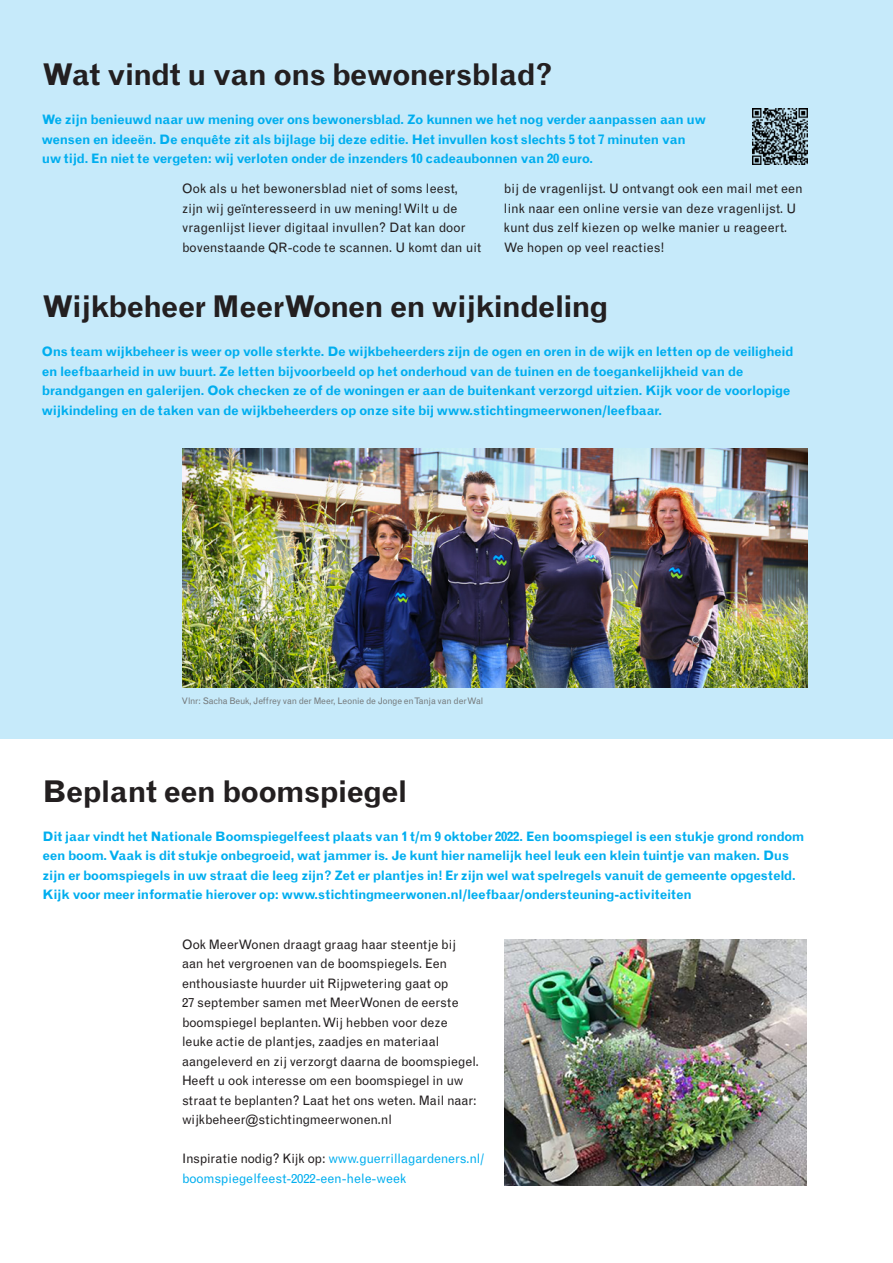
<style>
.page{position:relative;width:893px;height:1263px;background:#fff}
.page>*{position:absolute;margin:0;border:0;box-sizing:border-box;transform-origin:0 0}
.Kop_klein{font:700 30px "Grotesque MT Std";letter-spacing:-.035em;color:#231f20}
.Intro_klein{font:700 13.05px/19.5px "Grotesque MT Std";letter-spacing:-.035em;color:#00aeef}
.t1{font:13.05px/19.5px "Grotesque MT Std";letter-spacing:-.005em;color:#231f20}
.t2{font:13.05px/19.5px "Grotesque MT Std";letter-spacing:-.01em;color:#00aeef}
.Plattetekst_MeerWone{font:9px "Grotesque MT Std";letter-spacing:-.025em;color:#767b7d}
.s1{color:#231f20}
</style>
<div class="page">
<div style="left:0;top:0;width:893px;height:739px;background:#c6eafa"></div>
<img style="left:182px;top:448px;width:626px;height:239px">
<img style="left:753px;top:109px;width:55px;height:55px">
<img style="left:505px;top:939px;width:302px;height:246px">
<p class="Kop_klein" style="left:42px;top:57px;width:513px">Wat vindt u van ons bewonersblad?</p>
<p class="Intro_klein" style="left:42px;top:110px;width:665px">We zijn benieuwd naar uw mening over ons bewonersblad. Zo kunnen we het nog verder aanpassen aan uw wensen en ideeën. De enquête zit als bijlage bij deze editie. Het invullen kost slechts 5 tot 7 minuten van uw tijd. En niet te vergeten: wij verloten onder de inzenders 10 cadeaubonnen van 20 euro.</p>
<p class="t1" style="left:182px;top:179px;width:301px">Ook als u het bewonersblad niet of soms leest, zijn wij geïnteresseerd in uw mening! Wilt u de vragenlijst liever digitaal invullen? Dat kan door bovenstaande QR-code te scannen. U komt dan uit</p>
<p class="t1" style="left:504px;top:179px;width:300px">bij de vragenlijst. U ontvangt ook een mail met een link naar een online versie van deze vragenlijst. U kunt dus zelf kiezen op welke manier u reageert.<br>We hopen op veel reacties!</p>
<p class="Kop_klein" style="left:42px;top:289px;width:568px">Wijkbeheer MeerWonen en wijkindeling</p>
<p class="Intro_klein" style="left:42px;top:342px;width:753px">Ons team wijkbeheer is weer op volle sterkte. De wijkbeheerders zijn de ogen en oren in de wijk en letten op de veiligheid en leefbaarheid in uw buurt. Ze letten bijvoorbeeld op het onderhoud van de tuinen en de toegankelijkheid van de brandgangen en galerijen. Ook checken ze of de woningen er aan de buitenkant verzorgd uitzien. Kijk voor de voorlopige wijkindeling en de taken van de wijkbeheerders op onze site bij www.stichtingmeerwonen/leefbaar.</p>
<p class="Plattetekst_MeerWone" style="left:182px;top:695px;width:303px">Vlnr: Sacha Beuk, Jeffrey van der Meer, Leonie de Jonge en Tanja van der Wal</p>
<p class="Kop_klein" style="left:43px;top:774px;width:367px">Beplant een boomspiegel</p>
<p class="Intro_klein" style="left:43px;top:827px;width:763px">Dit jaar vindt het Nationale Boomspiegelfeest plaats van 1 t/m 9 oktober 2022. Een boomspiegel is een stukje grond rondom een boom. Vaak is dit stukje onbegroeid, wat jammer is. Je kunt hier namelijk heel leuk een klein tuintje van maken. Dus zijn er boomspiegels in uw straat die leeg zijn? Zet er plantjes in! Er zijn wel wat spelregels vanuit de gemeente opgesteld.<br>Kijk voor meer informatie hierover op: www.stichtingmeerwonen.nl/leefbaar/ondersteuning-activiteiten</p>
<p class="t1" style="left:182px;top:934px;width:298px">Ook MeerWonen draagt graag haar steentje bij aan het vergroenen van de boomspiegels. Een enthousiaste huurder uit Rijpwetering gaat op<br>27 september samen met MeerWonen de eerste boomspiegel beplanten. Wij hebben voor deze leuke actie de plantjes, zaadjes en materiaal aangeleverd en zij verzorgt daarna de boomspiegel.<br>Heeft u ook interesse om een boomspiegel in uw straat te beplanten? Laat het ons weten. Mail naar: wijkbeheer@stichtingmeerwonen.nl</p>
<p class="t2" style="left:182px;top:1149px;width:304px"><span class="s1">Inspiratie nodig? Kijk op:</span> www.guerrillagardeners.nl/ boomspiegelfeest-2022-een-hele-week</p>
</div>
